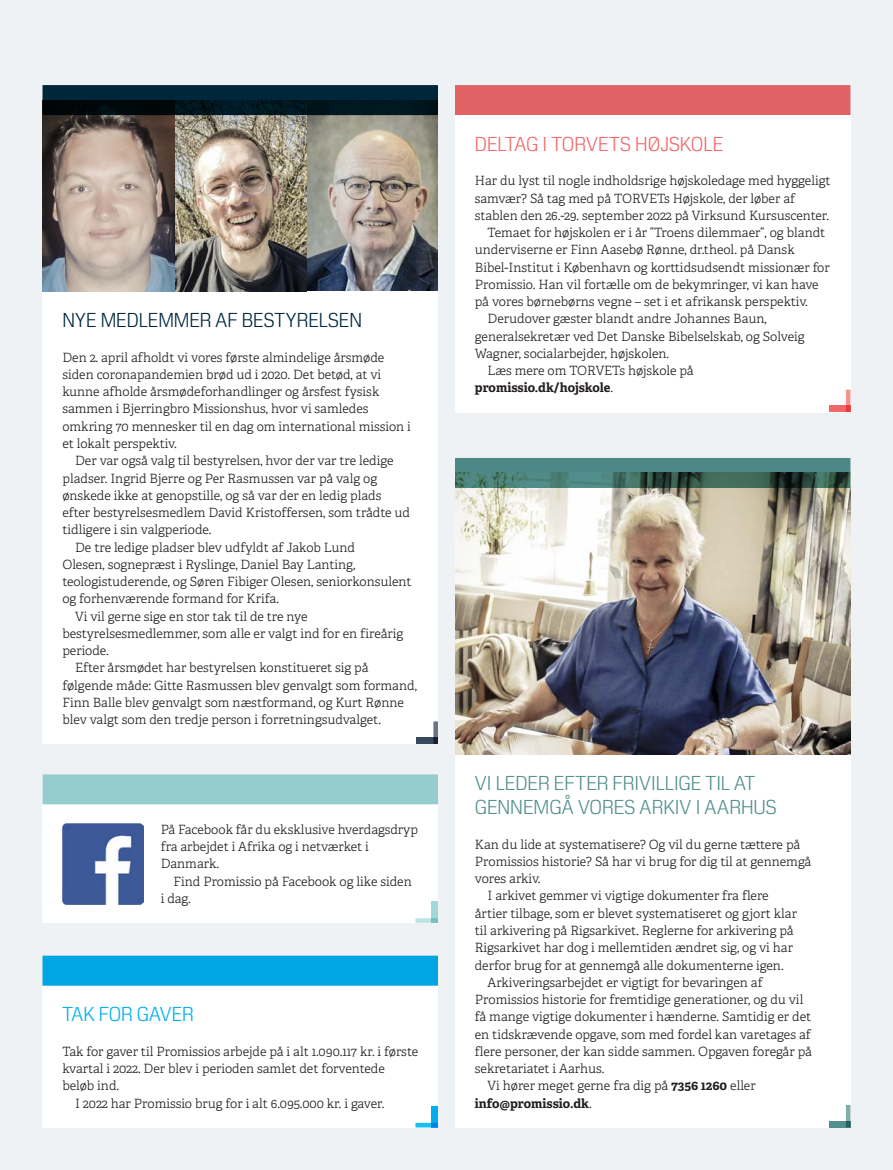
<style>
.page{position:relative;width:893px;height:1170px;background:#fff}
.page>*{position:absolute;margin:0;border:0;box-sizing:border-box;transform-origin:0 0}
.t1{font:300 21px/24px "JP Special Sans";color:#53908d}
.t2{font:300 21px "JP Special Sans";color:#01293f}
.t3{font:300 21px "JP Special Sans";color:#f1686a}
.t4{font:300 21px "JP Special Sans";color:#00aeef}
.Brødtekst_indryk_3mm{font:300 12.75px/17.2px "Adelle";color:#231f20}
.Brødtekst{font:300 12.75px/17.2px "Adelle";color:#231f20}
.s1{font-weight:700}
</style>
<div class="page">
<div style="left:0;top:0;width:893px;height:1169px;background:#eff2f4"></div>
<div style="left:43px;top:955px;width:395px;height:30px;background:#00a5e4"></div>
<div style="left:455px;top:85px;width:395px;height:30px;background:#e16265"></div>
<img style="left:43px;top:115px;width:395px;height:176px">
<img style="left:455px;top:488px;width:395px;height:266px">
<div style="left:455px;top:754px;width:395px;height:373px;background:#fff"></div>
<div style="left:829px;top:1120px;width:21px;height:7px;background:#53908d"></div>
<svg style="left:846px;top:1104px;width:4px;height:23px"></svg>
<div style="left:43px;top:985px;width:395px;height:142px;background:#fff"></div>
<div style="left:431px;top:1105px;width:7px;height:22px;background:#00aeef"></div>
<svg style="left:415px;top:1122px;width:23px;height:5px"></svg>
<div style="left:43px;top:291px;width:395px;height:453px;background:#fff"></div>
<div style="left:417px;top:737px;width:21px;height:7px;background:#384a5d"></div>
<svg style="left:433px;top:721px;width:5px;height:23px"></svg>
<div style="left:455px;top:115px;width:395px;height:297px;background:#fff"></div>
<div style="left:829px;top:405px;width:21px;height:7px;background:#f1686a"></div>
<svg style="left:846px;top:389px;width:4px;height:23px"></svg>
<svg style="left:455px;top:458px;width:395px;height:30px;background:#43756e"></svg>
<svg style="left:43px;top:85px;width:395px;height:30px;background:#001c2a"></svg>
<div style="left:43px;top:804px;width:395px;height:118px;background:#fff"></div>
<div style="left:431px;top:901px;width:7px;height:21px;background:#9fd9d9"></div>
<svg style="left:415px;top:918px;width:23px;height:4px"></svg>
<div style="left:43px;top:774px;width:395px;height:30px;background:#95cdcf"></div>
<img style="left:62px;top:823px;width:82px;height:81px">
<p class="t2" style="left:62px;top:308px;width:301px">NYE MEDLEMMER AF BESTYRELSEN</p>
<p class="Brødtekst" style="left:62px;top:349px;width:350px">Den 2. april afholdt vi vores første almindelige årsmøde siden coronapandemien brød ud i 2020. Det betød, at vi kunne afholde årsmødeforhandlinger og årsfest fysisk sammen i Bjerringbro Missionshus, hvor vi samledes omkring 70 mennesker til en dag om international mission i et lokalt perspektiv.</p>
<p class="Brødtekst_indryk_3mm" style="left:62px;top:452px;width:349px;text-indent:13px">Der var også valg til bestyrelsen, hvor der var tre ledige pladser. Ingrid Bjerre og Per Rasmussen var på valg og ønskede ikke at genopstille, og så var der en ledig plads efter bestyrelsesmedlem David Kristoffersen, som trådte ud tidligere i sin valgperiode.</p>
<p class="Brødtekst_indryk_3mm" style="left:62px;top:538px;width:351px;text-indent:13px">De tre ledige pladser blev udfyldt af Jakob Lund<br>Olesen, sognepræst i Ryslinge, Daniel Bay Lanting, teologistuderende, og Søren Fibiger Olesen, seniorkonsulent og forhenværende formand for Krifa.</p>
<p class="Brødtekst_indryk_3mm" style="left:62px;top:607px;width:342px;text-indent:13px">Vi vil gerne sige en stor tak til de tre nye bestyrelsesmedlemmer, som alle er valgt ind for en fireårig periode.</p>
<p class="Brødtekst_indryk_3mm" style="left:62px;top:659px;width:356px;text-indent:13px">Efter årsmødet har bestyrelsen konstitueret sig på følgende måde: Gitte Rasmussen blev genvalgt som formand, Finn Balle blev genvalgt som næstformand, og Kurt Rønne blev valgt som den tredje person i forretningsudvalget.</p>
<p class="Brødtekst" style="left:161px;top:820px;width:259px">På Facebook får du eksklusive hverdagsdryp fra arbejdet i Afrika og i netværket i<br>Danmark.</p>
<p class="Brødtekst_indryk_3mm" style="left:161px;top:872px;width:253px;text-indent:13px">Find Promissio på Facebook og like siden i dag.</p>
<p class="t4" style="left:62px;top:1001px;width:133px">TAK FOR GAVER</p>
<p class="Brødtekst" style="left:62px;top:1042px;width:357px">Tak for gaver til Promissios arbejde på i alt 1.090.117 kr. i første kvartal i 2022. Der blev i perioden samlet det forventede beløb ind.</p>
<p class="Brødtekst_indryk_3mm" style="left:75px;top:1094px;width:311px">I 2022 har Promissio brug for i alt 6.095.000 kr. i gaver.</p>
<p class="t3" style="left:475px;top:131px;width:250px">DELTAG I TORVETS HØJSKOLE</p>
<p class="Brødtekst" style="left:475px;top:172px;width:357px">Har du lyst til nogle indholdsrige højskoledage med hyggeligt samvær? Så tag med på TORVETs Højskole, der løber af stablen den 26.-29. september 2022 på Virksund Kursuscenter.</p>
<p class="Brødtekst_indryk_3mm" style="left:475px;top:224px;width:356px;text-indent:13px">Temaet for højskolen er i år ”Troens dilemmaer”, og blandt underviserne er Finn Aasebø Rønne, dr.theol. på Dansk Bibel-Institut i København og korttidsudsendt missionær for Promissio. Han vil fortælle om de bekymringer, vi kan have på vores børnebørns vegne – set i et afrikansk perspektiv.</p>
<p class="Brødtekst_indryk_3mm" style="left:475px;top:310px;width:331px;text-indent:13px">Derudover gæster blandt andre Johannes Baun, generalsekretær ved Det Danske Bibelselskab, og Solveig<br>Wagner, socialarbejder, højskolen.</p>
<p class="Brødtekst_indryk_3mm" style="left:475px;top:362px;width:220px;text-indent:13px">Læs mere om TORVETs højskole på <span class="s1">promissio.dk/hojskole</span>.</p>
<p class="t1" style="left:475px;top:770px;width:303px">VI LEDER EFTER FRIVILLIGE TIL AT<br>GENNEMGÅ VORES ARKIV I AARHUS</p>
<p class="Brødtekst" style="left:475px;top:835px;width:338px">Kan du lide at systematisere? Og vil du gerne tættere på<br>Promissios historie? Så har vi brug for dig til at gennemgå vores arkiv.</p>
<p class="Brødtekst_indryk_3mm" style="left:475px;top:887px;width:324px;text-indent:13px">I arkivet gemmer vi vigtige dokumenter fra flere årtier tilbage, som er blevet systematiseret og gjort klar til arkivering på Rigsarkivet. Reglerne for arkivering på Rigsarkivet har dog i mellemtiden ændret sig, og vi har derfor brug for at gennemgå alle dokumenterne igen.</p>
<p class="Brødtekst_indryk_3mm" style="left:475px;top:973px;width:339px;text-indent:13px">Arkiveringsarbejdet er vigtigt for bevaringen af Promissios historie for fremtidige generationer, og du vil få mange vigtige dokumenter i hænderne. Samtidig er det en tidskrævende opgave, som med fordel kan varetages af flere personer, der kan sidde sammen. Opgaven foregår på sekretariatet i Aarhus.</p>
<p class="Brødtekst_indryk_3mm" style="left:475px;top:1077px;width:282px;text-indent:13px">Vi hører meget gerne fra dig på <span class="s1">7356 1260</span> eller <span class="s1">info@promissio.dk</span>.</p>
</div>
